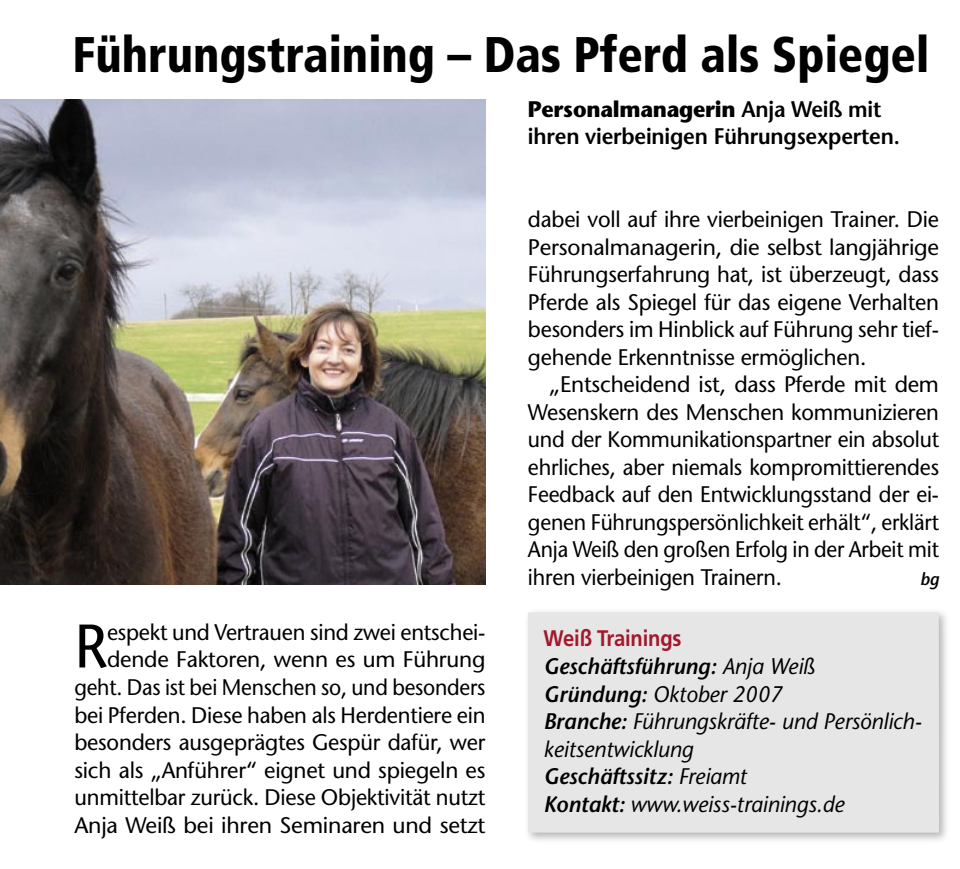
<style>
.page{position:relative;width:960px;height:869px;background:#fff}
.page>*{position:absolute;margin:0;border:0;box-sizing:border-box;transform-origin:0 0}
._03_Lauftext_mit_Ini_2zlg{font:61.25px "Stone Sans";color:#000}
._002_Head_20_22{font:900 condensed 50px "Frutiger";color:#000;scale:.95 1}
._03_Lauftext_mit_Ini_2zlg-2{font:22.5px/27.5px "Stone Sans";letter-spacing:-.01em;color:#000;text-align:right}
._03_Lauftext_mit_Einzug{font:22.5px/27.5px "Stone Sans";letter-spacing:-.01em;color:#000;text-align:justify}
._02_Kastentext{font:italic 22.5px/27.5px "Stone Sans";letter-spacing:-.005em;color:#000}
._02_Kastentext-2{font:italic 600 22.5px "Stone Sans";letter-spacing:-.005em;color:#000}
._005_Bu_lb{font:600 22.5px "Stone Sans";letter-spacing:-.01em;color:#000;scale:.95 1}
._005_Bu_lb-2{font:700 22.5px "Stone Sans";letter-spacing:-.01em;color:#000;scale:.95 1}
._10_Firmenname_rot_lb{font:700 22.5px "Frutiger";letter-spacing:-.01em;color:#a2192b;scale:.9 1}
._03_Lauftext_mit_Einzug-2{font:italic 600 17.5px "Stone Sans";color:#000;scale:.95 1}
.s1{font-weight:600}
.s2{font-weight:400}
</style>
<div class="page">
<div style="left:522px;top:606px;width:430px;height:239px;background:#000;opacity:.3"></div>
<div style="left:528px;top:612px;width:411px;height:220px;background:#e6e6e6"></div>
<img style="left:0;top:99px;width:485px;height:485px">
<p class="_002_Head_20_22" style="left:73px;top:24px;width:903px">Führungstraining – Das Pferd als Spiegel</p>
<p class="_005_Bu_lb-2" style="left:528px;top:96px;width:374px">Personalmanagerin <span class="s1">Anja Weiß mit</span></p>
<p class="_005_Bu_lb" style="left:528px;top:123px;width:393px">ihren vierbeinigen Führungsexperten.</p>
<p class="_03_Lauftext_mit_Ini_2zlg-2" style="left:528px;top:205px;width:413px;text-align:justify">dabei voll auf ihre vierbeinigen Trainer. Die Personalmanagerin, die selbst langjährige Führungserfahrung hat, ist überzeugt, dass Pferde als Spiegel für das eigene Verhalten besonders im Hinblick auf Führung sehr tief&shy;gehende Erkenntnisse ermöglichen.</p>
<p class="_03_Lauftext_mit_Einzug" style="left:528px;top:370px;width:413px;text-indent:21px">„Entscheidend ist, dass Pferde mit dem Wesenskern des Menschen kommunizieren und der Kommunikationspartner ein absolut ehrliches, aber niemals kompromittierendes Feedback auf den Entwicklungsstand der ei&shy;genen Führungspersönlichkeit erhält“, erklärt Anja Weiß den großen Erfolg in der Arbeit mit ihren vierbeinigen Trainern.</p>
<p class="_03_Lauftext_mit_Einzug-2" style="left:920px;top:568px;width:21px">bg</p>
<p class="_03_Lauftext_mit_Ini_2zlg-2" style="left:74px;top:618px;width:413px">espekt und Vertrauen sind zwei entschei&shy;dende Faktoren, wenn es um Führung geht. Das ist bei Menschen so, und besonders bei Pferden. Diese haben als Herdentiere ein besonders ausgeprägtes Gespür dafür, wer sich als „Anführer“ eignet und spiegeln es unmittelbar zurück. Diese Objektivität nutzt Anja Weiß bei ihren Seminaren und setzt</p>
<p class="_10_Firmenname_rot_lb" style="left:543px;top:625px;width:155px">Weiß Trainings</p>
<p class="_03_Lauftext_mit_Ini_2zlg" style="left:74px;top:609px;width:35px">R</p>
<p class="_02_Kastentext-2" style="left:543px;top:652px;width:273px">Geschäftsführung: <span class="s2">Anja Weiß</span></p>
<p class="_02_Kastentext" style="left:543px;top:679px;width:240px"><span class="s1">Gründung:</span> Oktober 2007</p>
<p class="_02_Kastentext" style="left:543px;top:707px;width:380px"><span class="s1">Branche:</span> Führungskräfte- und Persönlich&shy;keitsentwicklung</p>
<p class="_02_Kastentext-2" style="left:543px;top:762px;width:205px">Geschäftssitz: <span class="s2">Freiamt</span></p>
<p class="_02_Kastentext" style="left:543px;top:789px;width:302px"><span class="s1">Kontakt:</span> www.weiss-trainings.de</p>
</div>
